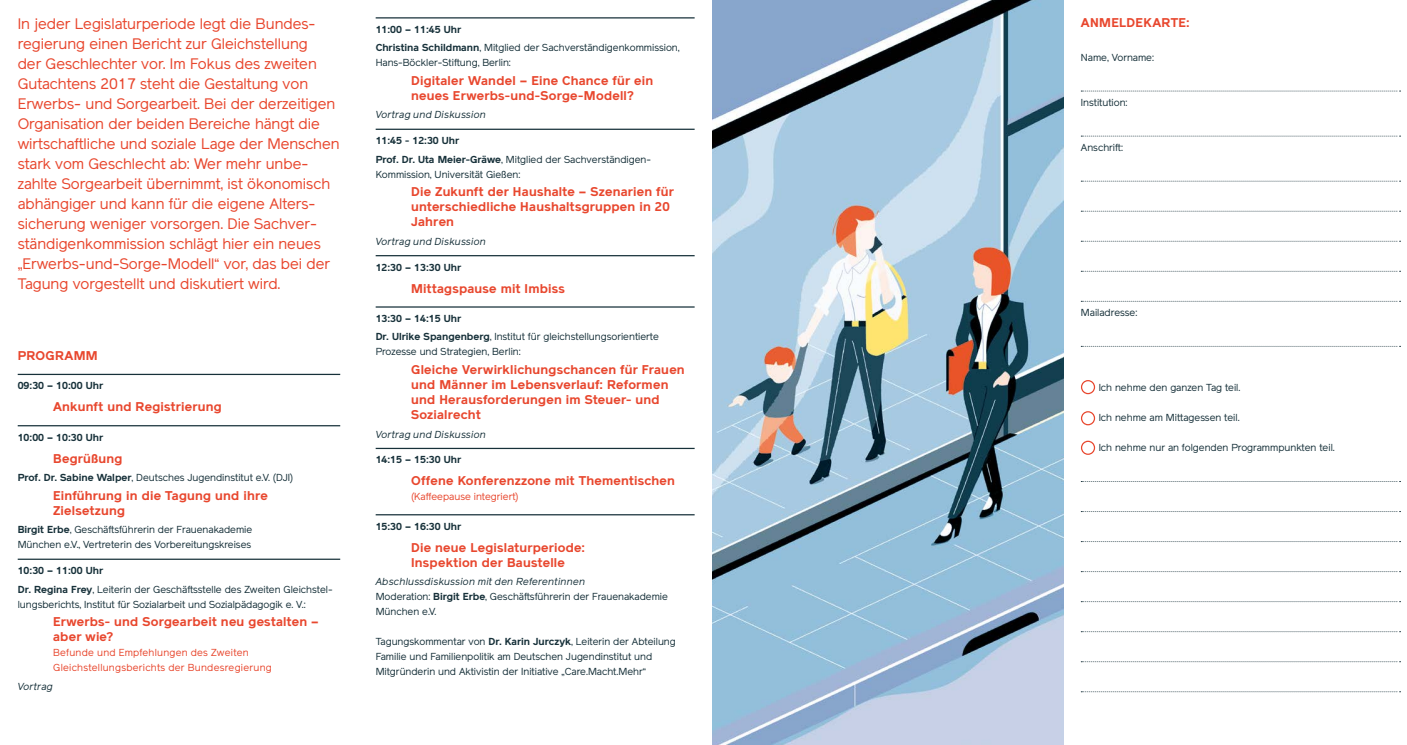
<style>
.page{position:relative;width:1407px;height:745px;background:#fff}
.page>*{position:absolute;margin:0;border:0;box-sizing:border-box;transform-origin:0 0}
.t1{font:15px/20px "Reader";color:#e8472e}
.t2{font:700 12.5px/15px "Reader";letter-spacing:.015em;color:#e8472e}
.t3{font:10px/15px "Reader";color:#17313a}
.t4{font:700 10px/18.5px "Reader";color:#17313a}
.t5{font:10px/15px "Reader";letter-spacing:.025em;color:#e8472e}
.t6{font:italic 10px "Reader";color:#17313a}
.t7{font:10px "Reader";color:#e8472e}
.s1{font-weight:700}
.s2{font-weight:400}
.s3{font-style:italic}
</style>
<div class="page">
<hr style="left:18px;top:373px;width:322px;height:2px;background:#17313a">
<hr style="left:18px;top:425px;width:322px;height:1px;background:#17313a">
<hr style="left:18px;top:558px;width:322px;height:1px;background:#17313a">
<hr style="left:376px;top:17px;width:318px;height:1px;background:#17313a">
<hr style="left:376px;top:128px;width:318px;height:2px;background:#17313a">
<hr style="left:376px;top:255px;width:318px;height:1px;background:#17313a">
<hr style="left:376px;top:306px;width:318px;height:1px;background:#17313a">
<hr style="left:376px;top:447px;width:318px;height:2px;background:#17313a">
<hr style="left:376px;top:514px;width:318px;height:1px;background:#17313a">
<img style="left:712px;top:0;width:351px;height:744px">
<svg style="left:1081px;top:91px;width:319px;height:1px"></svg>
<svg style="left:1081px;top:136px;width:319px;height:1px"></svg>
<svg style="left:1081px;top:181px;width:319px;height:1px"></svg>
<svg style="left:1081px;top:211px;width:319px;height:1px"></svg>
<svg style="left:1081px;top:241px;width:319px;height:1px"></svg>
<svg style="left:1081px;top:271px;width:319px;height:1px"></svg>
<svg style="left:1081px;top:301px;width:319px;height:1px"></svg>
<svg style="left:1081px;top:346px;width:319px;height:1px"></svg>
<svg style="left:1081px;top:481px;width:319px;height:1px"></svg>
<svg style="left:1081px;top:511px;width:319px;height:1px"></svg>
<svg style="left:1081px;top:541px;width:319px;height:1px"></svg>
<svg style="left:1081px;top:571px;width:319px;height:1px"></svg>
<svg style="left:1081px;top:601px;width:319px;height:1px"></svg>
<svg style="left:1081px;top:631px;width:319px;height:1px"></svg>
<svg style="left:1081px;top:661px;width:319px;height:1px"></svg>
<svg style="left:1081px;top:691px;width:319px;height:1px"></svg>
<div style="left:1081px;top:380px;width:14px;height:14px;border:1px solid #e8472e;border-radius:50%"></div>
<div style="left:1081px;top:440px;width:14px;height:14px;border:1px solid #e8472e;border-radius:50%"></div>
<div style="left:1081px;top:411px;width:14px;height:14px;border:1px solid #e8472e;border-radius:50%"></div>
<p class="t1" style="left:18px;top:14px;width:323px">In jeder Legislaturperiode legt die Bundes&shy;regierung einen Bericht zur Gleichstellung<br>der Geschlechter vor. Im Fokus des zweiten Gutachtens 2017 steht die Gestaltung von Erwerbs- und Sorgearbeit. Bei der derzeitigen Organisation der beiden Bereiche hängt die wirtschaftliche und soziale Lage der Menschen stark vom Geschlecht ab: Wer mehr unbe&shy;zahlte Sorgearbeit übernimmt, ist ökonomisch abhängiger und kann für die eigene Alters&shy;sicherung weniger vorsorgen. Die Sachver&shy;ständigenkommission schlägt hier ein neues „Erwerbs-und-Sorge-Modell“ vor, das bei der Tagung vorgestellt und diskutiert wird.</p>
<p class="t2" style="left:18px;top:348px;width:82px">PROGRAMM</p>
<p class="t4" style="left:18px;top:376px;width:87px">09:30 – 10:00 Uhr</p>
<p class="t2" style="left:53px;top:399px;width:170px">Ankunft und Registrierung</p>
<p class="t4" style="left:18px;top:427px;width:87px">10:00 – 10:30 Uhr</p>
<p class="t2" style="left:53px;top:450px;width:71px">Begrüßung</p>
<p class="t3" style="left:18px;top:470px;width:277px"><span class="s1">Prof. Dr. Sabine Walper</span>, Deutsches Jugendinstitut e.V. (DJI)</p>
<p class="t2" style="left:53px;top:487px;width:216px">Einführung in die Tagung und ihre<br>Zielsetzung</p>
<p class="t3" style="left:18px;top:522px;width:236px"><span class="s1">Birgit Erbe</span>, Geschäftsführerin der Frauenakademie<br>München e.V., Vertreterin des Vorbereitungskreises</p>
<p class="t3" style="left:18px;top:561px;width:316px;line-height:18.5px"><span class="s1">10:30 – 11:00 Uhr<br>Dr. Regina Frey</span>, Leiterin der Geschäftsstelle des Zweiten Gleichstel-</p>
<p class="t3" style="left:18px;top:596px;width:290px">lungsberichts, Institut für Sozialarbeit und Sozialpädagogik e. V.:</p>
<p class="t2" style="left:53px;top:614px;width:267px">Erwerbs- und Sorgearbeit neu gestalten – aber wie?</p>
<p class="t5" style="left:53px;top:644px;width:220px">Befunde und Empfehlungen des Zweiten<br>Gleichstellungsberichts der Bundesregierung</p>
<p class="t6" style="left:18px;top:680px;width:36px">Vortrag</p>
<p class="t3" style="left:376px;top:20px;width:306px;line-height:18.5px"><span class="s1">11:00 – 11:45 Uhr<br>Christina Schildmann</span>, Mitglied der Sachverständigenkommission,</p>
<p class="t3" style="left:376px;top:55px;width:137px">Hans-Böckler-Stiftung, Berlin:</p>
<p class="t2" style="left:411px;top:73px;width:244px">Digitaler Wandel – Eine Chance für ein neues Erwerbs-und-Sorge-Modell?</p>
<p class="t6" style="left:376px;top:109px;width:112px">Vortrag und Diskussion</p>
<p class="t4" style="left:376px;top:131px;width:277px">11:45 - 12:30 Uhr<br>Prof. Dr. Uta Meier-Gräwe<span class="s2">, Mitglied der Sachverständigen-</span></p>
<p class="t3" style="left:376px;top:166px;width:146px">Kommission, Universität Gießen:</p>
<p class="t2" style="left:411px;top:184px;width:264px">Die Zukunft der Haushalte – Szenarien für unterschiedliche Haushaltsgruppen in 20<br>Jahren</p>
<p class="t6" style="left:376px;top:235px;width:112px">Vortrag und Diskussion</p>
<p class="t4" style="left:376px;top:257px;width:87px">12:30 – 13:30 Uhr</p>
<p class="t2" style="left:411px;top:280px;width:155px">Mittagspause mit Imbiss</p>
<p class="t3" style="left:376px;top:309px;width:285px;line-height:18.5px"><span class="s1">13:30 – 14:15 Uhr<br>Dr. Ulrike Spangenberg</span>, Institut für gleichstellungsorientierte</p>
<p class="t3" style="left:376px;top:344px;width:147px">Prozesse und Strategien, Berlin:</p>
<p class="t2" style="left:411px;top:362px;width:275px">Gleiche Verwirklichungschancen für Frauen und Männer im Lebensverlauf: Reformen und Herausforderungen im Steuer- und Sozialrecht</p>
<p class="t6" style="left:376px;top:428px;width:112px">Vortrag und Diskussion</p>
<p class="t4" style="left:376px;top:450px;width:87px">14:15 – 15:30 Uhr</p>
<p class="t2" style="left:411px;top:473px;width:265px">Offene Konferenzzone mit Thementischen</p>
<p class="t7" style="left:411px;top:490px;width:109px">(Kaffeepause integriert)</p>
<p class="t4" style="left:376px;top:516px;width:87px">15:30 – 16:30 Uhr</p>
<p class="t2" style="left:411px;top:539px;width:175px">Die neue Legislaturperiode:<br>Inspektion der Baustelle</p>
<p class="t3" style="left:376px;top:574px;width:294px"><span class="s3">Abschlussdiskussion mit den Referentinnen<br></span>Moderation: <span class="s1">Birgit Erbe</span>, Geschäftsführerin der Frauenakademie<br>München e.V.</p>
<p class="t3" style="left:376px;top:634px;width:302px">Tagungskommentar von <span class="s1">Dr. Karin Jurczyk</span>, Leiterin der Abteilung<br>Familie und Familienpolitik am Deutschen Jugendinstitut und<br>Mitgründerin und Aktivistin der Initiative „Care.Macht.Mehr“</p>
<p class="t2" style="left:1081px;top:15px;width:110px">ANMELDEKARTE:</p>
<p class="t3" style="left:1081px;top:50px;width:75px">Name, Vorname:</p>
<p class="t3" style="left:1081px;top:95px;width:48px">Institution:</p>
<p class="t3" style="left:1081px;top:140px;width:44px">Anschrift:</p>
<p class="t3" style="left:1081px;top:305px;width:58px">Mailadresse:</p>
<p class="t3" style="left:1098px;top:380px;width:143px">Ich nehme den ganzen Tag teil.</p>
<p class="t3" style="left:1098px;top:410px;width:142px">Ich nehme am Mittagessen teil.</p>
<p class="t3" style="left:1098px;top:440px;width:238px">Ich nehme nur an folgenden Programmpunkten teil.</p>
</div>
